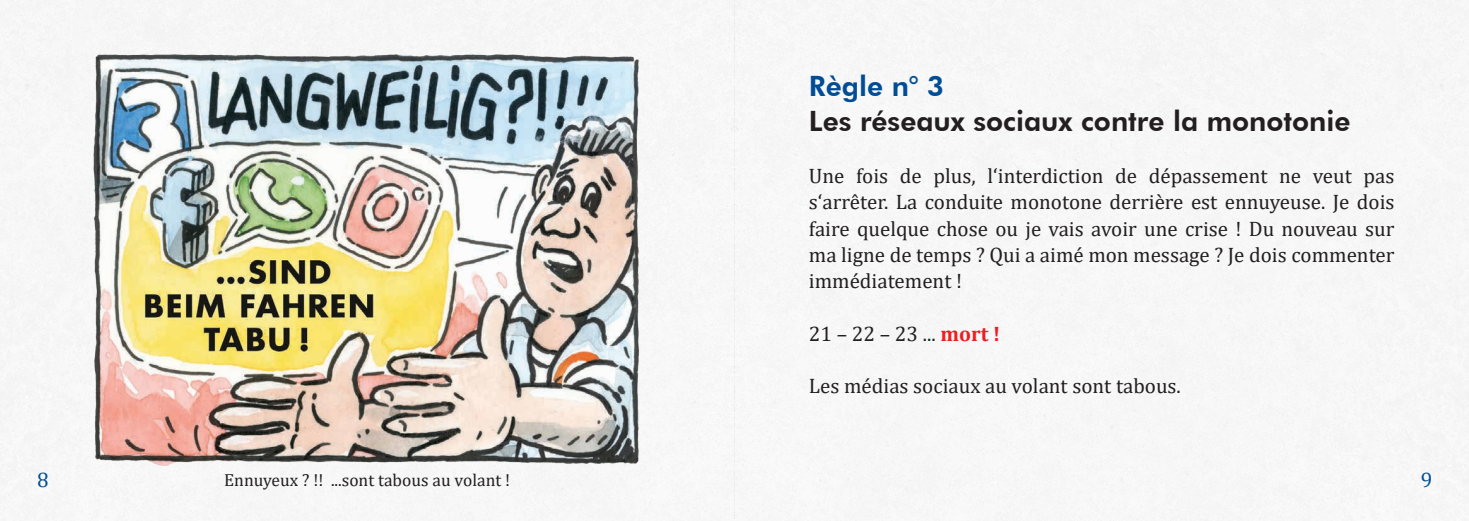
<style>
.page{position:relative;width:1469px;height:521px;background:#fff}
.page>*{position:absolute;margin:0;border:0;box-sizing:border-box;transform-origin:0 0}
.t1{font:800 28px "Futura BT";color:#231f20}
.t2{font:800 28px "Futura BT";color:#014d95}
.t3{font:21px/26.2px "Cambria";color:#231f20;text-align:justify}
.t4{font:21px "Cambria";color:#014d95}
.t5{font:17.5px "Cambria";color:#231f20}
.s1{font-weight:700;color:#ee1d23}
</style>
<div class="page">
<img style="left:93px;top:50px;width:549px;height:418px">
<h1 class="t2" style="left:809px;top:69px;width:137px">Règle n° 3</h1>
<h1 class="t1" style="left:809px;top:104px;width:543px">Les réseaux sociaux contre la monotonie</h1>
<p class="t3" style="left:809px;top:163px;width:587px">Une fois de plus, l‘interdiction de dépassement ne veut pas s‘arrêter. La conduite monotone derrière est ennuyeuse. Je dois faire quelque chose ou je vais avoir une crise ! Du nouveau sur ma ligne de temps ? Qui a aimé mon message ? Je dois commenter immédiatement !</p>
<p class="t3" style="left:809px;top:320px;width:193px">21 – 22 – 23 ... <span class="s1">mort !</span></p>
<p class="t3" style="left:809px;top:373px;width:373px">Les médias sociaux au volant sont tabous.</p>
<p class="t4" style="left:37px;top:467px;width:13px">8</p>
<p class="t4" style="left:1420px;top:467px;width:13px">9</p>
<p class="t5" style="left:224px;top:470px;width:287px">Ennuyeux ? !! ...sont tabous au volant !</p>
</div>
